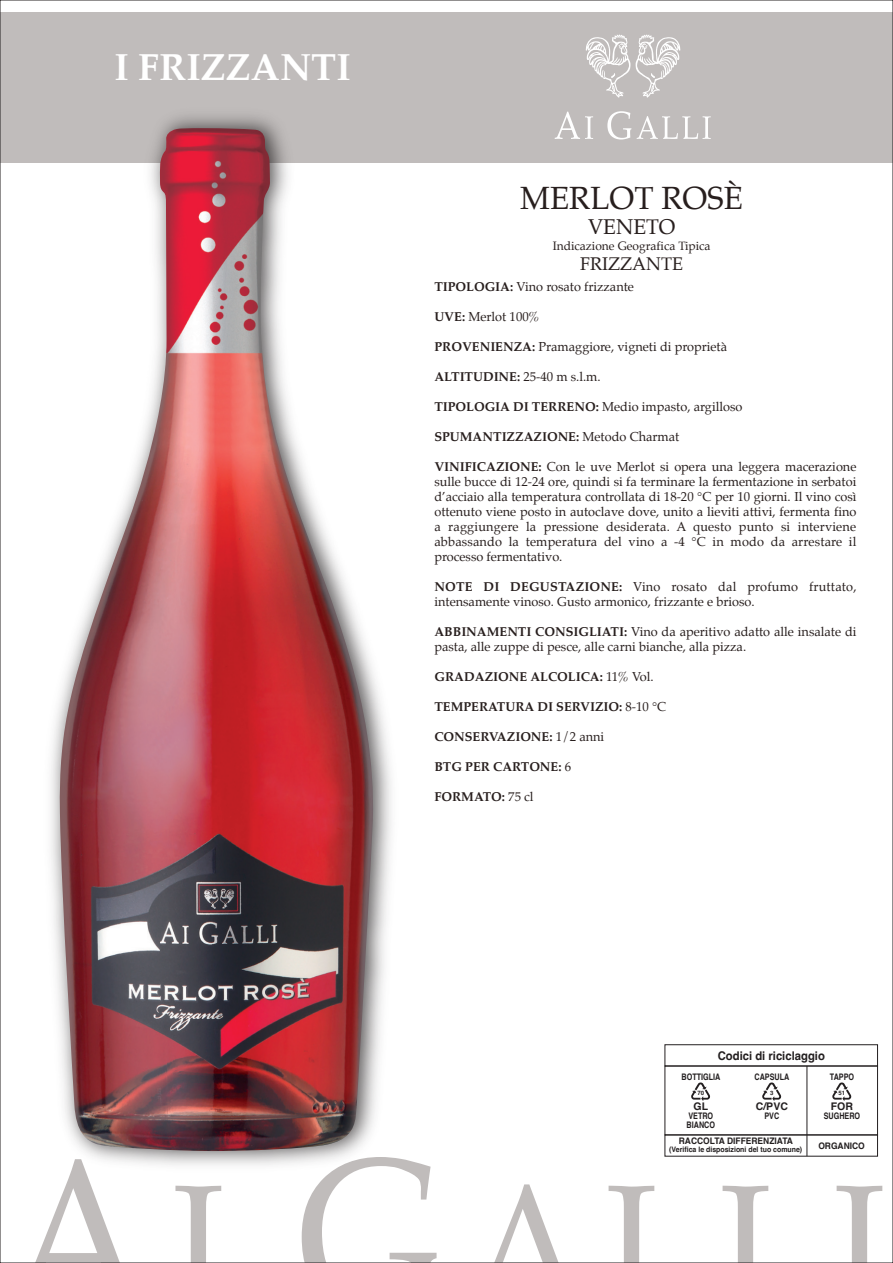
<style>
.page{position:relative;width:893px;height:1263px;background:#fff}
.page>*{position:absolute;margin:0;border:0;box-sizing:border-box;transform-origin:0 0}
.t1{font:700 37.5px "Palatino";color:#fff}
.t2{font:31.5px "Palatino";color:#271e1d}
.t3{font:21px "Palatino";color:#271e1d}
.t4{font:18px "Palatino";color:#271e1d}
.t5{font:12.75px/15px "Palatino";color:#271e1d}
.t6{font:700 12.75px "Palatino";color:#271e1d}
.t7{font:12px "Palatino";color:#271e1d}
.t8{font:700 12px "Helvetica";color:#231f20;scale:.94 1}
.t9{font:700 10.5px "Helvetica";color:#231f20}
.t10{font:700 9px/9px "Helvetica";color:#231f20;scale:.8 1}
.t11{font:700 9px "Helvetica";color:#231f20;scale:.94 1}
.t12{font:700 7.5px "Helvetica";color:#231f20;scale:.93 1}
.t13{font:700 6px "Helvetica";color:#231f20}
.s1{font-weight:700}
.s2{font-weight:400}
</style>
<div class="page">
<svg style="left:36px;top:1177px;width:83px;height:84px"></svg>
<svg style="left:175px;top:1186px;width:47px;height:75px"></svg>
<svg style="left:302px;top:1159px;width:135px;height:102px"></svg>
<svg style="left:495px;top:1184px;width:63px;height:77px"></svg>
<svg style="left:609px;top:1186px;width:46px;height:75px"></svg>
<svg style="left:723px;top:1186px;width:46px;height:75px"></svg>
<svg style="left:837px;top:1186px;width:46px;height:75px"></svg>
<div style="left:0;top:13px;width:893px;height:150px;background:#c0bcbb"></div>
<img style="left:51px;top:116px;width:352px;height:1061px">
<img style="left:58px;top:128px;width:318px;height:1023px">
<svg style="left:586px;top:34px;width:94px;height:64px"></svg>
<svg style="left:607px;top:111px;width:24px;height:29px"></svg>
<svg style="left:555px;top:112px;width:38px;height:27px"></svg>
<svg style="left:637px;top:116px;width:74px;height:23px"></svg>
<svg style="left:762px;top:1082px;width:19px;height:19px"></svg>
<svg style="left:832px;top:1082px;width:19px;height:19px"></svg>
<svg style="left:691px;top:1082px;width:19px;height:19px"></svg>
<div style="left:665px;top:1044px;width:213px;height:22px;border:1px solid #231f20"></div>
<div style="left:665px;top:1066px;width:213px;height:69px;border:1px solid #231f20"></div>
<hr style="left:807px;top:1066px;width:1px;height:90px;background:#231f20">
<h1 class="t1" style="left:114px;top:45px;width:238px">I FRIZZANTI</h1>
<h2 class="t2" style="left:520px;top:185px;width:224px">MERLOT ROSÈ</h2>
<p class="t7" style="left:553px;top:241px;width:159px">Indicazione Geografica Tipica</p>
<h3 class="t3" style="left:588px;top:217px;width:89px">VENETO</h3>
<h3 class="t4" style="left:580px;top:256px;width:105px">FRIZZANTE</h3>
<p class="t5" style="left:434px;top:280px;width:201px"><span class="s1">TIPOLOGIA:</span> Vino rosato frizzante</p>
<p class="t5" style="left:434px;top:310px;width:107px"><span class="s1">UVE:</span> Merlot 100%</p>
<p class="t5" style="left:434px;top:340px;width:294px"><span class="s1">PROVENIENZA:</span> Pramaggiore, vigneti di proprietà</p>
<p class="t5" style="left:434px;top:370px;width:168px"><span class="s1">ALTITUDINE:</span> 25-40 m s.l.m.</p>
<p class="t5" style="left:434px;top:400px;width:310px"><span class="s1">TIPOLOGIA DI TERRENO:</span> Medio impasto, argilloso</p>
<p class="t6" style="left:434px;top:429px;width:246px">SPUMANTIZZAZIONE: <span class="s2">Metodo Charmat</span></p>
<p class="t5" style="left:434px;top:460px;width:424px;text-align:justify"><span class="s1">VINIFICAZIONE:</span> Con le uve Merlot si opera una leggera macerazione sulle bucce di 12-24 ore, quindi si fa terminare la fermentazione in serbatoi d’acciaio alla temperatura controllata di 18-20 °C per 10 giorni. Il vino così ottenuto viene posto in autoclave dove, unito a lieviti attivi, fermenta fino a raggiungere la pressione desiderata. A questo punto si interviene abbassando la temperatura del vino a -4 °C in modo da arrestare il processo fermentativo.</p>
<p class="t5" style="left:434px;top:580px;width:424px"><span class="s1">NOTE DI DEGUSTAZIONE:</span> Vino rosato dal profumo fruttato, intensamente vinoso. Gusto armonico, frizzante e brioso.</p>
<p class="t5" style="left:434px;top:625px;width:424px"><span class="s1">ABBINAMENTI CONSIGLIATI:</span> Vino da aperitivo adatto alle insalate di pasta, alle zuppe di pesce, alle carni bianche, alla pizza.</p>
<p class="t6" style="left:434px;top:669px;width:221px">GRADAZIONE ALCOLICA: <span class="s2">11% Vol.</span></p>
<p class="t6" style="left:434px;top:699px;width:233px">TEMPERATURA DI SERVIZIO: <span class="s2">8-10 °C</span></p>
<p class="t6" style="left:434px;top:729px;width:171px">CONSERVAZIONE: <span class="s2">1/2 anni</span></p>
<p class="t6" style="left:434px;top:759px;width:138px">BTG PER CARTONE: <span class="s2">6</span></p>
<p class="t6" style="left:434px;top:789px;width:101px">FORMATO: <span class="s2">75 cl</span></p>
<p class="t8" style="left:718px;top:1051px;width:116px">Codici di riciclaggio</p>
<p class="t10" style="left:681px;top:1073px;width:50px">BOTTIGLIA</p>
<p class="t13" style="left:697px;top:1091px;width:8px">70</p>
<p class="t9" style="left:694px;top:1102px;width:16px">GL</p>
<p class="t10" style="left:687px;top:1112px;width:37px">VETRO<br>BIANCO</p>
<p class="t10" style="left:755px;top:1073px;width:45px">CAPSULA</p>
<p class="t10" style="left:830px;top:1073px;width:32px">TAPPO</p>
<p class="t13" style="left:770px;top:1091px;width:5px">3</p>
<p class="t9" style="left:756px;top:1102px;width:34px">C/PVC</p>
<p class="t10" style="left:764px;top:1112px;width:20px">PVC</p>
<p class="t13" style="left:839px;top:1091px;width:8px">51</p>
<p class="t9" style="left:831px;top:1102px;width:24px">FOR</p>
<p class="t10" style="left:824px;top:1112px;width:47px">SUGHERO</p>
<p class="t11" style="left:679px;top:1137px;width:123px">RACCOLTA DIFFERENZIATA</p>
<p class="t12" style="left:669px;top:1146px;width:144px">(Verifica le disposizioni del tuo comune)</p>
<p class="t11" style="left:818px;top:1142px;width:51px">ORGANICO</p>
</div>
